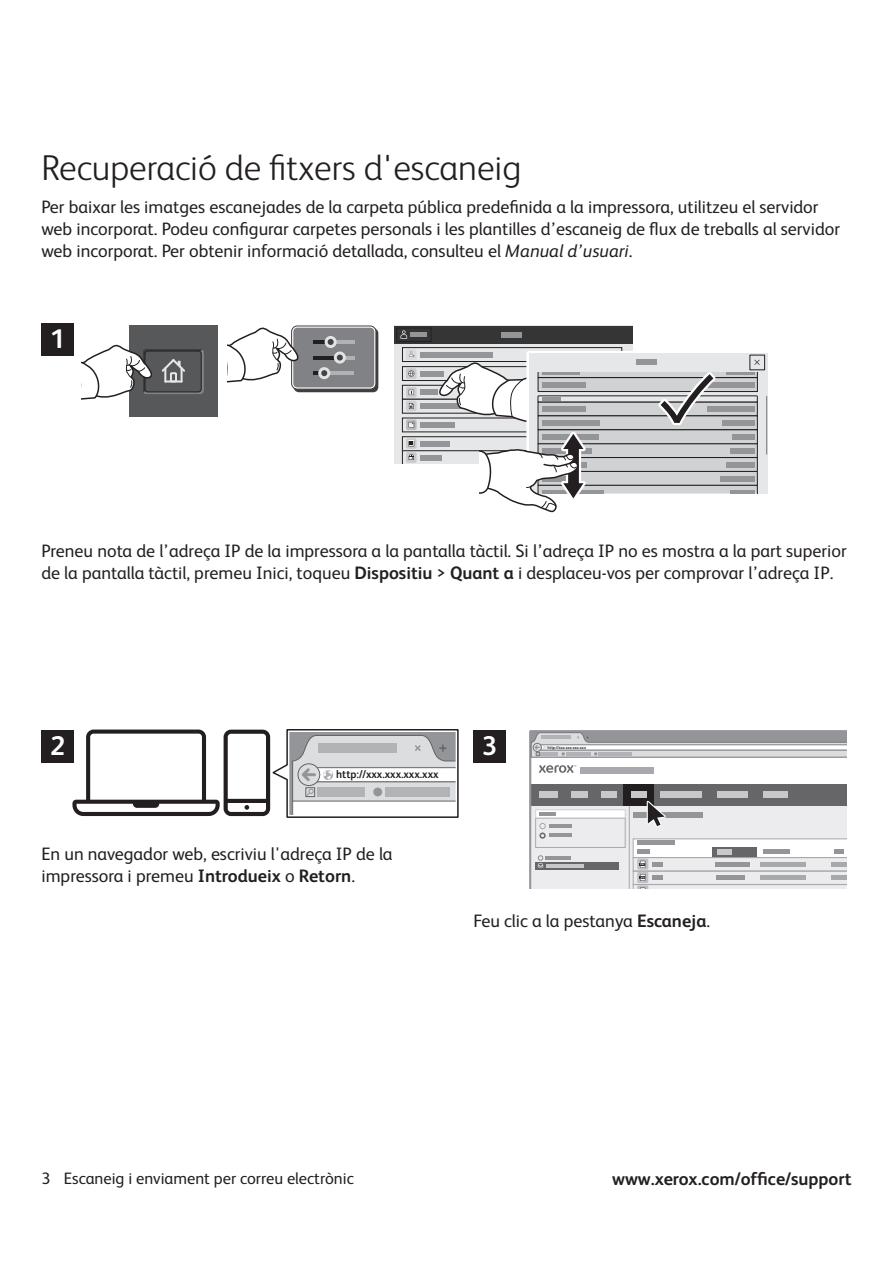
<style>
.page{position:relative;width:893px;height:1263px;background:#fff}
.page>*{position:absolute;margin:0;border:0;box-sizing:border-box;transform-origin:0 0}
.t1{font:300 36px "Xerox Sans";color:#231f20}
.t2{font:700 27px "Xerox Sans";color:#fff}
.t3{font:18px/21.6px "Xerox Sans";color:#231f20}
.t4{font:700 18px "Xerox Sans";color:#231f20}
.t5{font:16.5px "Xerox Sans";color:#231f20}
.t6{font:700 11.25px "Xerox Sans";color:#231f20;scale:.96 1}
.t7{font:700 4.2px "Xerox Sans";color:#231f20;scale:.96 1}
.s1{font-style:italic}
.s2{font-weight:700}
</style>
<div class="page">
<div style="left:293px;top:328px;width:85px;height:64px;background:#3e3e3f;border-radius:6px"></div>
<div style="left:291px;top:326px;width:85px;height:63px;border:1px solid #3e3e3f;border-radius:6px"></div>
<div style="left:293px;top:328px;width:81px;height:59px;background:#808285;border-radius:4px"></div>
<hr style="left:313px;top:340px;width:18px;height:3px;background:#231f20">
<hr style="left:331px;top:340px;width:23px;height:3px;background:#b1b2b5">
<div style="left:325px;top:336px;width:12px;height:12px;background:#e2e3e5;border-radius:50%"></div>
<svg style="left:328px;top:339px;width:6px;height:6px"></svg>
<hr style="left:313px;top:356px;width:27px;height:3px;background:#231f20">
<hr style="left:340px;top:356px;width:14px;height:3px;background:#b1b2b5">
<svg style="left:334px;top:351px;width:12px;height:13px"></svg>
<div style="left:337px;top:354px;width:6px;height:7px;background:#434445;border-radius:50%"></div>
<hr style="left:325px;top:372px;width:29px;height:3px;background:#b1b2b5">
<div style="left:318px;top:367px;width:12px;height:12px;background:#e2e3e5;border-radius:50%"></div>
<svg style="left:313px;top:370px;width:14px;height:6px"></svg>
<div style="left:129px;top:326px;width:88px;height:91px;background:#57585a"></div>
<svg style="left:81px;top:344px;width:122px;height:56px"></svg>
<svg style="left:228px;top:327px;width:72px;height:62px"></svg>
<svg style="left:394px;top:343px;width:239px;height:121px;background:#cfd0d2"></svg>
<div style="left:402px;top:367px;width:220px;height:13px;background:#e6e7e9"></div>
<div style="left:402px;top:366px;width:220px;height:15px;border:1px solid #231f20"></div>
<div style="left:406px;top:368px;width:11px;height:11px;background:#c9cacc;border-radius:2px"></div>
<svg style="left:408px;top:370px;width:6px;height:7px"></svg>
<div style="left:420px;top:371px;width:24px;height:5px;background:#939598"></div>
<div style="left:402px;top:385px;width:220px;height:14px;background:#e6e7e9"></div>
<div style="left:402px;top:385px;width:220px;height:14px;border:1px solid #231f20"></div>
<div style="left:402px;top:348px;width:220px;height:13px;background:#e6e7e9"></div>
<div style="left:402px;top:347px;width:220px;height:15px;border:1px solid #231f20"></div>
<div style="left:406px;top:349px;width:10px;height:11px;background:#d9dadc;border-radius:2px"></div>
<svg style="left:409px;top:351px;width:6px;height:6px"></svg>
<div style="left:420px;top:352px;width:73px;height:5px;background:#939598"></div>
<svg style="left:406px;top:387px;width:11px;height:11px"></svg>
<svg style="left:409px;top:390px;width:5px;height:5px"></svg>
<div style="left:420px;top:390px;width:18px;height:5px;background:#939598"></div>
<div style="left:402px;top:399px;width:220px;height:14px;background:#e6e7e9"></div>
<div style="left:402px;top:399px;width:220px;height:14px;border:1px solid #231f20"></div>
<div style="left:406px;top:401px;width:11px;height:10px;background:#cecfd1;border-radius:2px"></div>
<svg style="left:409px;top:403px;width:5px;height:6px"></svg>
<div style="left:420px;top:404px;width:49px;height:5px;background:#939598"></div>
<div style="left:402px;top:437px;width:220px;height:14px;background:#e6e7e9"></div>
<div style="left:402px;top:436px;width:220px;height:15px;border:1px solid #231f20"></div>
<svg style="left:406px;top:438px;width:11px;height:11px"></svg>
<svg style="left:408px;top:441px;width:6px;height:5px"></svg>
<div style="left:420px;top:441px;width:30px;height:6px;background:#939598"></div>
<div style="left:402px;top:451px;width:220px;height:13px;background:#e6e7e9"></div>
<div style="left:402px;top:450px;width:220px;height:14px;border:1px solid #231f20"></div>
<div style="left:406px;top:452px;width:11px;height:11px;background:#c9cacc;border-radius:2px"></div>
<svg style="left:409px;top:454px;width:5px;height:6px"></svg>
<div style="left:420px;top:455px;width:22px;height:6px;background:#939598"></div>
<div style="left:402px;top:418px;width:220px;height:14px;background:#e6e7e9"></div>
<div style="left:406px;top:419px;width:11px;height:11px;background:#babbbe;border-radius:2px"></div>
<svg style="left:408px;top:421px;width:7px;height:7px"></svg>
<div style="left:420px;top:422px;width:34px;height:6px;background:#939598"></div>
<div style="left:394px;top:326px;width:239px;height:17px;background:#363536"></div>
<div style="left:397px;top:328px;width:34px;height:14px;border:1px solid #231f20"></div>
<svg style="left:400px;top:330px;width:7px;height:9px"></svg>
<div style="left:410px;top:332px;width:16px;height:5px;background:#939598"></div>
<div style="left:501px;top:332px;width:21px;height:6px;background:#939598"></div>
<div style="left:526px;top:351px;width:244px;height:144px;border:4px solid #fff"></div>
<svg style="left:437px;top:353px;width:330px;height:160px"></svg>
<svg style="left:72px;top:729px;width:387px;height:89px"></svg>
<svg style="left:531px;top:732px;width:316px;height:157px"></svg>
<div style="left:41px;top:730px;width:33px;height:33px;background:#231f20"></div>
<div style="left:473px;top:730px;width:33px;height:33px;background:#231f20"></div>
<div style="left:41px;top:323px;width:33px;height:33px;background:#231f20"></div>
<h1 class="t1" style="left:41px;top:155px;width:481px">Recuperació de fitxers d'escaneig</h1>
<p class="t3" style="left:41px;top:198px;width:800px">Per baixar les imatges escanejades de la carpeta pública predefinida a la impressora, utilitzeu el servidor web incorporat. Podeu configurar carpetes personals i les plantilles d’escaneig de flux de treballs al servidor web incorporat. Per obtenir informació detallada, consulteu el <span class="s1">Manual d’usuari</span>.</p>
<h2 class="t2" style="left:50px;top:326px;width:17px">1</h2>
<p class="t3" style="left:41px;top:542px;width:807px">Preneu nota de l’adreça IP de la impressora a la pantalla tàctil. Si l’adreça IP no es mostra a la part superior de la pantalla tàctil, premeu Inici, toqueu <span class="s2">Dispositiu</span> &gt; <span class="s2">Quant a</span> i desplaceu-vos per comprovar l’adreça IP.</p>
<h2 class="t2" style="left:50px;top:733px;width:17px">2</h2>
<h2 class="t2" style="left:482px;top:733px;width:17px">3</h2>
<p class="t7" style="left:548px;top:745px;width:42px">http://xxx.xxx.xxx.xxx</p>
<p class="t6" style="left:336px;top:769px;width:108px">http://xxx.xxx.xxx.xxx</p>
<p class="t3" style="left:41px;top:845px;width:353px">En un navegador web, escriviu l'adreça IP de la impressora i premeu <span class="s2">Introdueix</span> o <span class="s2">Retorn</span>.</p>
<p class="t3" style="left:473px;top:912px;width:238px">Feu clic a la pestanya <span class="s2">Escaneja</span>.</p>
<p class="t5" style="left:41px;top:1172px;width:11px">3</p>
<p class="t4" style="left:612px;top:1171px;width:241px">www.xerox.com/office/support</p>
<p class="t5" style="left:64px;top:1172px;width:291px">Escaneig i enviament per correu electrònic</p>
</div>
